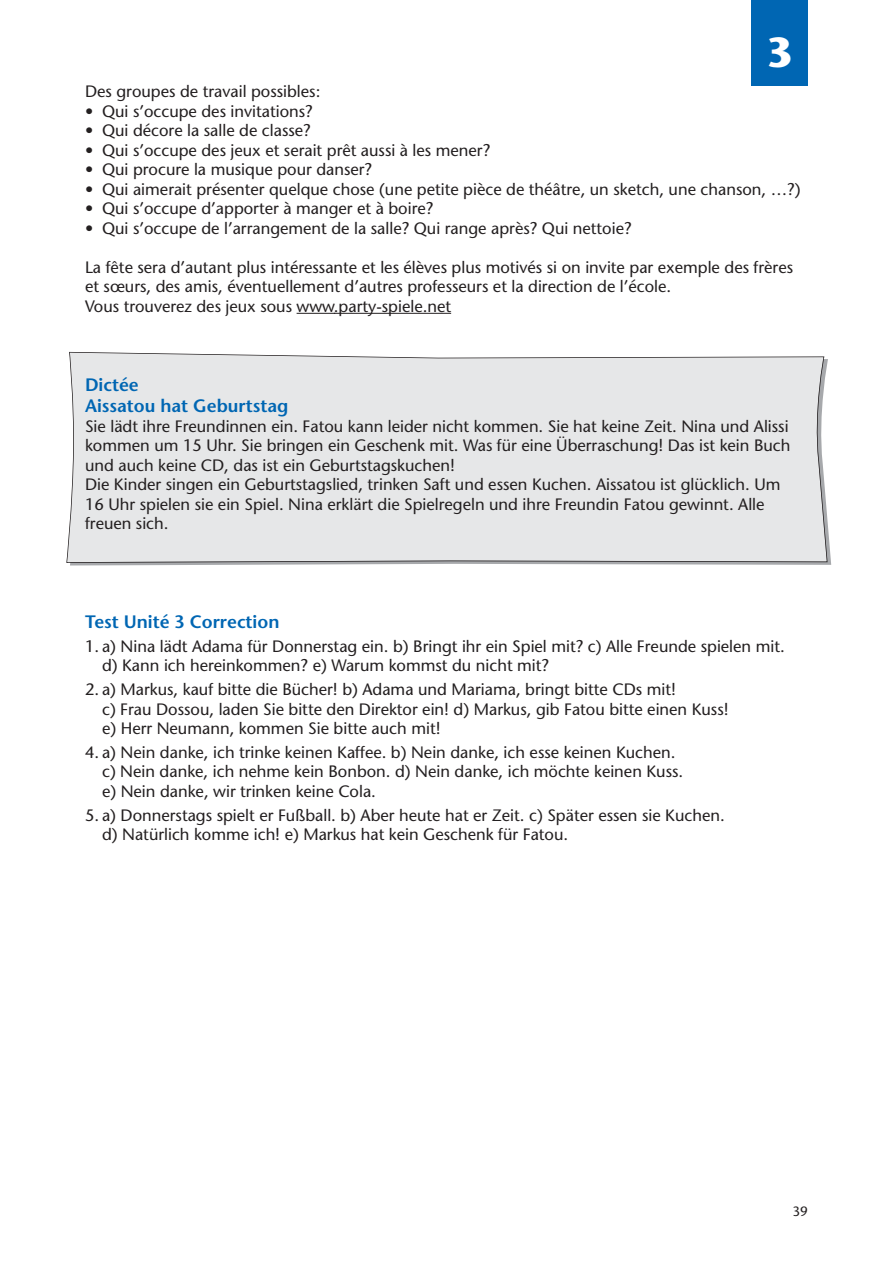
<style>
.page{position:relative;width:893px;height:1263px;background:#fff}
.page>*{position:absolute;margin:0;border:0;box-sizing:border-box;transform-origin:0 0}
.t1{font:700 42px "Stone Sans";color:#fff}
.t2{font:600 18px/21px "Stone Sans";color:#0066b3}
.t3{font:16.5px/19.5px "Stone Sans";color:#231f20}
.t4{font:13.5px "Stone Sans";color:#231f20}
</style>
<div class="page">
<div style="left:66px;top:352px;width:761px;height:211px;background:#e6e7e8"></div>
<div style="left:751px;top:0;width:57px;height:85px;background:#0066b3"></div>
<hr style="left:297px;top:313px;width:38px;height:1px;background:#231f20">
<hr style="left:334px;top:313px;width:117px;height:1px;background:#231f20">
<h1 class="t1" style="left:766px;top:36px;width:28px">3</h1>
<p class="t3" style="left:85px;top:83px;width:237px">Des groupes de travail possibles:</p>
<p class="t3" style="left:85px;top:103px;width:229px">• Qui s’occupe des invitations?</p>
<p class="t3" style="left:85px;top:122px;width:227px">• Qui décore la salle de classe?</p>
<p class="t3" style="left:85px;top:142px;width:407px">• Qui s’occupe des jeux et serait prêt aussi à les mener?</p>
<p class="t3" style="left:85px;top:161px;width:289px">• Qui procure la musique pour danser?</p>
<p class="t3" style="left:85px;top:181px;width:717px">• Qui aimerait présenter quelque chose (une petite pièce de théâtre, un sketch, une chanson, …?)</p>
<p class="t3" style="left:85px;top:200px;width:350px">• Qui s’occupe d’apporter à manger et à boire?</p>
<p class="t3" style="left:85px;top:220px;width:548px">• Qui s’occupe de l’arrangement de la salle? Qui range après? Qui nettoie?</p>
<p class="t3" style="left:85px;top:259px;width:709px">La fête sera d’autant plus intéressante et les élèves plus motivés si on invite par exemple des frères et sœurs, des amis, éventuellement d’autres professeurs et la direction de l’école.<br>Vous trouverez des jeux sous www.party-spiele.net</p>
<p class="t2" style="left:85px;top:376px;width:205px">Dictée<br>Aissatou hat Geburtstag</p>
<p class="t3" style="left:85px;top:418px;width:707px">Sie lädt ihre Freundinnen ein. Fatou kann leider nicht kommen. Sie hat keine Zeit. Nina und Alissi kommen um 15 Uhr. Sie bringen ein Geschenk mit. Was für eine Überraschung! Das ist kein Buch und auch keine CD, das ist ein Geburtstagskuchen!<br>Die Kinder singen ein Geburtstagslied, trinken Saft und essen Kuchen. Aissatou ist glücklich. Um 16 Uhr spielen sie ein Spiel. Nina erklärt die Spielregeln und ihre Freundin Fatou gewinnt. Alle freuen sich.</p>
<p class="t2" style="left:85px;top:613px;width:196px">Test Unité 3 Correction</p>
<p class="t3" style="left:102px;top:638px;width:684px;text-indent:-17px">1. a) Nina lädt Adama für Donnerstag ein. b) Bringt ihr ein Spiel mit? c) Alle Freunde spielen mit. d) Kann ich hereinkommen? e) Warum kommst du nicht mit?</p>
<p class="t3" style="left:102px;top:681px;width:628px;text-indent:-17px">2. a) Markus, kauf bitte die Bücher! b) Adama und Mariama, bringt bitte CDs mit!<br>c) Frau Dossou, laden Sie bitte den Direktor ein! d) Markus, gib Fatou bitte einen Kuss! e) Herr Neumann, kommen Sie bitte auch mit!</p>
<p class="t3" style="left:102px;top:744px;width:583px;text-indent:-17px">4. a) Nein danke, ich trinke keinen Kaffee. b) Nein danke, ich esse keinen Kuchen. c) Nein danke, ich nehme kein Bonbon. d) Nein danke, ich möchte keinen Kuss. e) Nein danke, wir trinken keine Cola.</p>
<p class="t3" style="left:102px;top:807px;width:624px;text-indent:-17px">5. a) Donnerstags spielt er Fußball. b) Aber heute hat er Zeit. c) Später essen sie Kuchen. d) Natürlich komme ich! e) Markus hat kein Geschenk für Fatou.</p>
<p class="t4" style="left:792px;top:1206px;width:17px">39</p>
</div>
